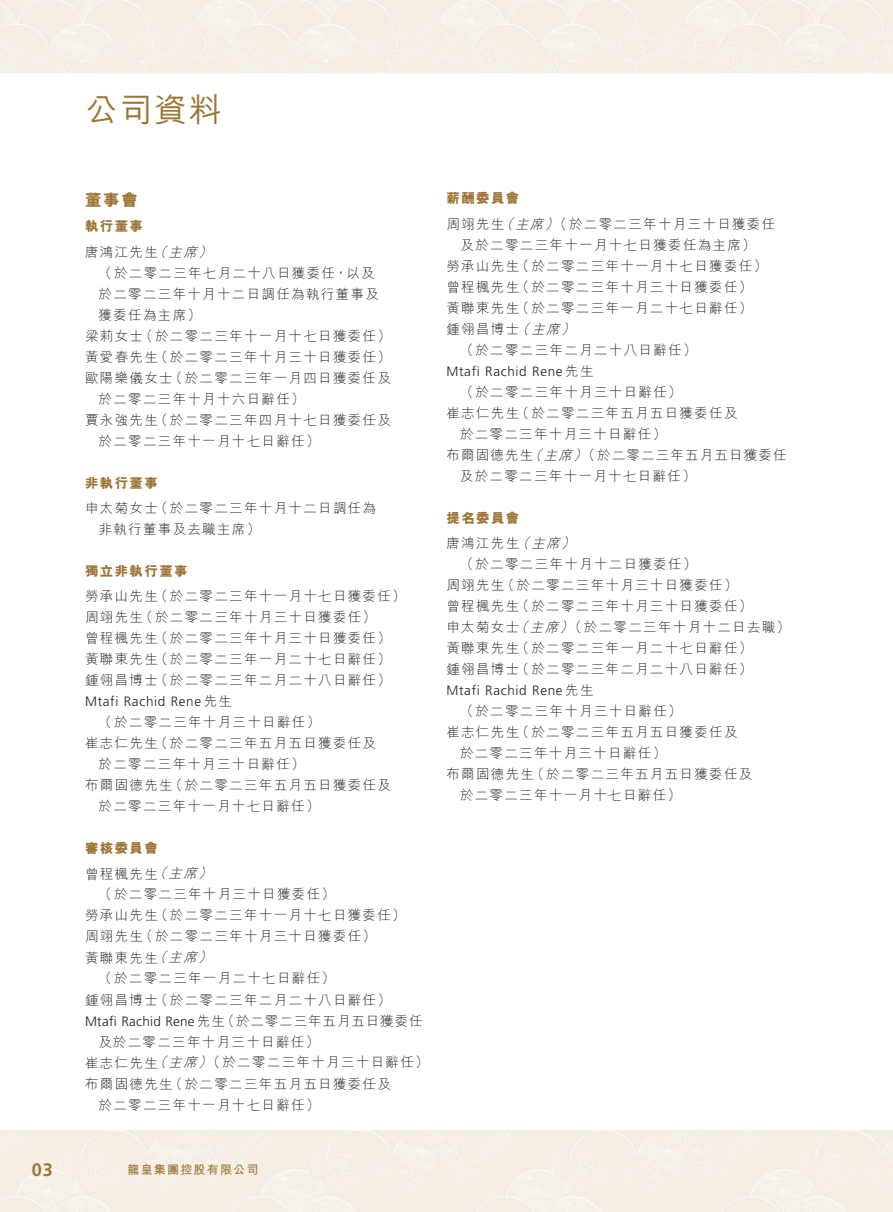
<style>
.page{position:relative;width:893px;height:1212px;background:#fff}
.page>*{position:absolute;margin:0;border:0;box-sizing:border-box;transform-origin:0 0}
.t1{font:500 33px "M Hei HK";color:#9d7535}
.t2{font:700 18px "Frutiger LT Std";color:#9d7535}
.t3{font:800 16.5px "M Hei HK";color:#9d7535}
.t4{font:300 13.5px/21px "M Hei HK";letter-spacing:.1em;color:#231f20}
.t5{font:300 13.5px "Frutiger LT Std";letter-spacing:.05em;color:#231f20}
.t6{font:italic 300 13.5px "M Hei HK";color:#231f20}
.t7{font:800 13.5px "M Hei HK";letter-spacing:.1em;color:#9d7535}
.t8{font:300 13.5px "Frutiger LT Std";letter-spacing:.02em;color:#231f20}
.t9{font:300 13.5px "M Hei HK";letter-spacing:.07em;color:#231f20}
.t10{font:700 12px "M Hei HK";letter-spacing:.1em;color:#9d7535}
.s1{font-family:"M Hei HK"}
.s2{font-style:italic}
</style>
<div class="page">
<img style="left:0;top:0;width:893px;height:1212px">
<h2 class="t2" style="left:32px;top:1159px;width:23px">03</h2>
<h1 class="t1" style="left:85px;top:86px;width:138px">公司資料</h1>
<p class="t3" style="left:85px;top:192px;width:54px">董事會</p>
<p class="t7" style="left:85px;top:220px;width:60px">執行董事</p>
<p class="t4" style="left:99px;top:241px;width:282px;text-indent:-14px">唐鴻江先生<br>（於二零二三年七月二十八日獲委任，以及於二零二三年十月十二日調任為執行董事及獲委任為主席(</p>
<p class="t4" style="left:140px;top:325px;width:253px">（於二零二三年十一月十七日獲委任(</p>
<p class="t6" style="left:153px;top:245px;width:49px">（主席</p>
<p class="t6" style="left:198px;top:245px;width:19px">(</p>
<p class="t4" style="left:85px;top:325px;width:59px">梁莉女士</p>
<p class="t4" style="left:154px;top:346px;width:238px">（於二零二三年十月三十日獲委任(</p>
<p class="t4" style="left:85px;top:346px;width:74px">黃愛春先生</p>
<p class="t4" style="left:169px;top:367px;width:223px">（於二零二三年一月四日獲委任及</p>
<p class="t4" style="left:85px;top:367px;width:89px">歐陽樂儀女士</p>
<p class="t4" style="left:99px;top:388px;width:208px">於二零二三年十月十六日辭任(</p>
<p class="t4" style="left:154px;top:409px;width:238px">（於二零二三年四月十七日獲委任及</p>
<p class="t4" style="left:99px;top:409px;width:223px;text-indent:-14px">賈永強先生<br>於二零二三年十一月十七日辭任(</p>
<p class="t7" style="left:85px;top:476px;width:74px">非執行董事</p>
<p class="t4" style="left:154px;top:497px;width:223px">（於二零二三年十月十二日調任為</p>
<p class="t4" style="left:99px;top:497px;width:163px;text-indent:-14px">申太菊女士<br>非執行董事及去職主席(</p>
<p class="t7" style="left:85px;top:564px;width:104px">獨立非執行董事</p>
<p class="t4" style="left:154px;top:586px;width:253px">（於二零二三年十一月十七日獲委任(</p>
<p class="t4" style="left:140px;top:586px;width:238px;text-indent:-55px">勞承山先生<br>（於二零二三年十月三十日獲委任(</p>
<p class="t4" style="left:85px;top:607px;width:59px">周翊先生</p>
<p class="t4" style="left:154px;top:628px;width:238px">（於二零二三年十月三十日獲委任(</p>
<p class="t4" style="left:154px;top:628px;width:238px;text-indent:-69px">曾程楓先生<br>（於二零二三年一月二十七日辭任(</p>
<p class="t4" style="left:154px;top:649px;width:238px;text-indent:-69px">黃聯東先生<br>（於二零二三年二月二十八日辭任(</p>
<p class="t4" style="left:85px;top:670px;width:74px">鍾翎昌博士</p>
<p class="t5" style="left:85px;top:694px;width:149px">Mtafi Rachid Rene<span class="s1">先生</span></p>
<p class="t4" style="left:154px;top:712px;width:223px;text-indent:-56px">（於二零二三年十月三十日辭任(<br>（於二零二三年五月五日獲委任及</p>
<p class="t4" style="left:85px;top:733px;width:74px">崔志仁先生</p>
<p class="t4" style="left:99px;top:754px;width:208px">於二零二三年十月三十日辭任(</p>
<p class="t4" style="left:169px;top:775px;width:223px">（於二零二三年五月五日獲委任及</p>
<p class="t4" style="left:99px;top:775px;width:223px;text-indent:-14px">布爾固德先生<br>於二零二三年十一月十七日辭任(</p>
<p class="t7" style="left:85px;top:841px;width:74px">審核委員會</p>
<p class="t6" style="left:198px;top:866px;width:19px">(</p>
<p class="t6" style="left:153px;top:866px;width:49px">（主席</p>
<p class="t4" style="left:85px;top:863px;width:74px">曾程楓先生</p>
<p class="t4" style="left:99px;top:884px;width:238px">（於二零二三年十月三十日獲委任(</p>
<p class="t4" style="left:154px;top:905px;width:253px">（於二零二三年十一月十七日獲委任(</p>
<p class="t4" style="left:140px;top:905px;width:238px;text-indent:-55px">勞承山先生<br>（於二零二三年十月三十日獲委任(</p>
<p class="t4" style="left:85px;top:926px;width:59px">周翊先生</p>
<p class="t6" style="left:153px;top:950px;width:49px">（主席</p>
<p class="t6" style="left:198px;top:950px;width:19px">(</p>
<p class="t4" style="left:85px;top:947px;width:74px">黃聯東先生</p>
<p class="t4" style="left:99px;top:968px;width:238px">（於二零二三年一月二十七日辭任(</p>
<p class="t4" style="left:154px;top:989px;width:238px">（於二零二三年二月二十八日辭任(</p>
<p class="t4" style="left:85px;top:989px;width:74px">鍾翎昌博士</p>
<p class="t9" style="left:221px;top:1013px;width:203px">（於二零二三年五月五日獲委任</p>
<p class="t8" style="left:85px;top:1013px;width:141px">Mtafi Rachid Rene<span class="s1">先生</span></p>
<p class="t4" style="left:198px;top:1031px;width:232px;text-indent:-100px">及於二零二三年十月三十日辭任(<br><span class="s2">）</span>（於二零二三年十月三十日辭任(</p>
<p class="t6" style="left:153px;top:1055px;width:49px">（主席</p>
<p class="t4" style="left:85px;top:1052px;width:74px">崔志仁先生</p>
<p class="t4" style="left:169px;top:1073px;width:223px">（於二零二三年五月五日獲委任及</p>
<p class="t4" style="left:99px;top:1073px;width:223px;text-indent:-14px">布爾固德先生<br>於二零二三年十一月十七日辭任(</p>
<p class="t10" style="left:128px;top:1161px;width:132px">龍皇集團控股有限公司</p>
<p class="t7" style="left:446px;top:192px;width:74px">薪酬委員會</p>
<p class="t6" style="left:500px;top:217px;width:49px">（主席</p>
<p class="t4" style="left:545px;top:213px;width:232px"><span class="s2">）</span>（於二零二三年十月三十日獲委任</p>
<p class="t4" style="left:446px;top:213px;width:59px">周翊先生</p>
<p class="t4" style="left:461px;top:234px;width:297px">及於二零二三年十一月十七日獲委任為主席(</p>
<p class="t4" style="left:516px;top:255px;width:253px">（於二零二三年十一月十七日獲委任(</p>
<p class="t4" style="left:516px;top:255px;width:238px;text-indent:-69px">勞承山先生<br>（於二零二三年十月三十日獲委任(</p>
<p class="t4" style="left:516px;top:276px;width:238px;text-indent:-69px">曾程楓先生<br>（於二零二三年一月二十七日辭任(</p>
<p class="t4" style="left:446px;top:297px;width:74px">黃聯東先生</p>
<p class="t6" style="left:516px;top:322px;width:49px">（主席</p>
<p class="t6" style="left:561px;top:322px;width:19px">(</p>
<p class="t4" style="left:460px;top:318px;width:238px;text-indent:-13px">鍾翎昌博士<br>（於二零二三年二月二十八日辭任(</p>
<p class="t5" style="left:446px;top:363px;width:149px">Mtafi Rachid Rene<span class="s1">先生</span></p>
<p class="t4" style="left:516px;top:381px;width:223px;text-indent:-56px">（於二零二三年十月三十日辭任(<br>（於二零二三年五月五日獲委任及</p>
<p class="t4" style="left:446px;top:402px;width:74px">崔志仁先生</p>
<p class="t4" style="left:460px;top:423px;width:208px">於二零二三年十月三十日辭任(</p>
<p class="t4" style="left:573px;top:444px;width:215px"><span class="s2">）</span>（於二零二三年五月五日獲委任</p>
<p class="t6" style="left:528px;top:448px;width:49px">（主席</p>
<p class="t4" style="left:460px;top:444px;width:237px;text-indent:-13px">布爾固德先生<br>及於二零二三年十一月十七日辭任(</p>
<p class="t7" style="left:446px;top:511px;width:74px">提名委員會</p>
<p class="t6" style="left:561px;top:536px;width:19px">(</p>
<p class="t4" style="left:446px;top:532px;width:74px">唐鴻江先生</p>
<p class="t4" style="left:460px;top:553px;width:238px">（於二零二三年十月十二日獲委任(</p>
<p class="t4" style="left:501px;top:574px;width:238px">（於二零二三年十月三十日獲委任(</p>
<p class="t6" style="left:516px;top:536px;width:49px">（主席</p>
<p class="t4" style="left:446px;top:574px;width:59px">周翊先生</p>
<p class="t4" style="left:516px;top:595px;width:238px">（於二零二三年十月三十日獲委任(</p>
<p class="t4" style="left:446px;top:595px;width:74px">曾程楓先生</p>
<p class="t6" style="left:514px;top:620px;width:49px">（主席</p>
<p class="t4" style="left:560px;top:616px;width:232px"><span class="s2">）</span>（於二零二三年十月十二日去職(</p>
<p class="t4" style="left:516px;top:616px;width:238px;text-indent:-69px">申太菊女士<br>（於二零二三年一月二十七日辭任(</p>
<p class="t4" style="left:516px;top:637px;width:238px;text-indent:-69px">黃聯東先生<br>（於二零二三年二月二十八日辭任(</p>
<p class="t4" style="left:446px;top:658px;width:74px">鍾翎昌博士</p>
<p class="t5" style="left:446px;top:683px;width:149px">Mtafi Rachid Rene<span class="s1">先生</span></p>
<p class="t4" style="left:516px;top:700px;width:223px;text-indent:-56px">（於二零二三年十月三十日辭任(<br>（於二零二三年五月五日獲委任及</p>
<p class="t4" style="left:446px;top:721px;width:74px">崔志仁先生</p>
<p class="t4" style="left:460px;top:742px;width:208px">於二零二三年十月三十日辭任(</p>
<p class="t4" style="left:531px;top:763px;width:223px">（於二零二三年五月五日獲委任及</p>
<p class="t4" style="left:460px;top:763px;width:223px;text-indent:-14px">布爾固德先生<br>於二零二三年十一月十七日辭任(</p>
</div>
